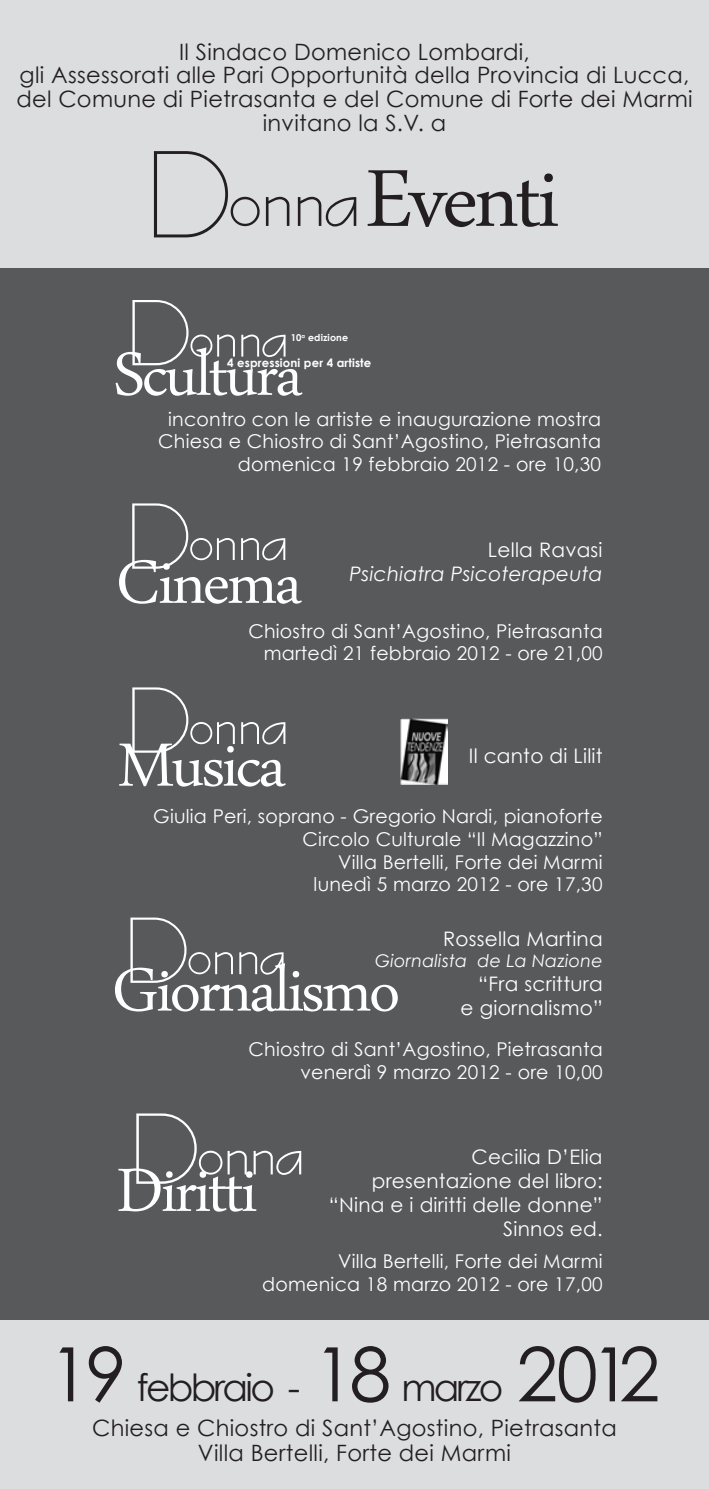
<style>
.page{position:relative;width:709px;height:1489px;background:#fff}
.page>*{position:absolute;margin:0;border:0;box-sizing:border-box;transform-origin:0 0}
.t1{font:118.75px "Daun Penh";letter-spacing:-.03em;color:#231f20}
.t2{font:96.75px "Tourina SSK";letter-spacing:-.06em;color:#fff}
.t3{font:89.75px "Daun Penh";letter-spacing:-.03em;color:#fff}
.t4{font:89.75px "Tourina SSK";letter-spacing:-.06em;color:#fff}
.t5{font:37.5px "Century Gothic";letter-spacing:-.07em;color:#231f20}
.t6{font:22.5px/23.8px "Century Gothic";letter-spacing:.015em;color:#231f20;text-align:center}
.t7{font:20px/24px "Century Gothic";letter-spacing:.015em;color:#fff;text-align:right}
.t8{font:italic 20px "Century Gothic";letter-spacing:.015em;color:#fff}
.t9{font:19px/22.8px "Century Gothic";letter-spacing:.015em;color:#fff;text-align:right}
.t10{font:italic 17.5px "Century Gothic";letter-spacing:.015em;color:#fff}
.t11{font:700 11.5px "Century Gothic";letter-spacing:.015em;color:#fff}
.t12{font:700 9.5px "Century Gothic";letter-spacing:.015em;color:#fff}
.s1{font-family:"Tourina SSK"}
.s2{font-size:75px}
</style>
<div class="page">
<div style="left:0;top:0;width:709px;height:1488px;background:#dcddde"></div>
<div style="left:0;top:268px;width:709px;height:1052px;background:#58595b"></div>
<img style="left:400px;top:718px;width:47px;height:66px">
<p class="t6" style="left:16px;top:39px;width:677px">Il Sindaco Domenico Lombardi,<br>gli Assessorati alle Pari Opportunità della Provincia di Lucca, del Comune di Pietrasanta e del Comune di Forte dei Marmi invitano la S.V. a</p>
<h1 class="t1" style="left:150px;top:115px;width:410px"><span class="s1">Donna</span> Eventi</h1>
<h3 class="t4" style="left:129px;top:272px;width:160px">Donna</h3>
<p class="t12" style="left:291px;top:331px;width:59px">10<sup>a</sup> edizione</p>
<h3 class="t3" style="left:114px;top:311px;width:190px">Scultura</h3>
<p class="t11" style="left:227px;top:356px;width:146px">4 espressioni per 4 artiste</p>
<p class="t9" style="left:158px;top:407px;width:444px">incontro con le artiste e inaugurazione mostra<br>Chiesa e Chiostro di Sant’Agostino, Pietrasanta domenica 19 febbraio 2012 - ore 10,30</p>
<h3 class="t4" style="left:129px;top:475px;width:160px">Donna</h3>
<p class="t7" style="left:488px;top:537px;width:116px">Lella Ravasi</p>
<p class="t8" style="left:349px;top:561px;width:254px">Psichiatra Psicoterapeuta</p>
<p class="t9" style="left:248px;top:619px;width:356px">Chiostro di Sant’Agostino, Pietrasanta martedì 21 febbraio 2012 - ore 21,00</p>
<h3 class="t4" style="left:129px;top:659px;width:160px">Donna</h3>
<h3 class="t3" style="left:116px;top:519px;width:187px">Cinema</h3>
<h3 class="t3" style="left:118px;top:702px;width:169px">Musica</h3>
<p class="t7" style="left:469px;top:743px;width:135px">Il canto di Lilit</p>
<p class="t9" style="left:153px;top:804px;width:451px">Giulia Peri, soprano - Gregorio Nardi, pianoforte Circolo Culturale “Il Magazzino”<br>Villa Bertelli, Forte dei Marmi<br>lunedì 5 marzo 2012 - ore 17,30</p>
<h3 class="t4" style="left:127px;top:889px;width:160px">Donna</h3>
<p class="t7" style="left:443px;top:926px;width:161px">Rossella Martina</p>
<p class="t10" style="left:375px;top:950px;width:229px">Giornalista de La Nazione</p>
<p class="t7" style="left:460px;top:971px;width:144px">“Fra scrittura e giornalismo”</p>
<p class="t9" style="left:248px;top:1037px;width:356px">Chiostro di Sant’Agostino, Pietrasanta venerdì 9 marzo 2012 - ore 10,00</p>
<h3 class="t3" style="left:112px;top:927px;width:289px">Giornalismo</h3>
<h2 class="t2" style="left:133px;top:1083px;width:172px">Donna</h2>
<p class="t7" style="left:329px;top:1144px;width:275px">Cecilia D’Elia presentazione del libro: “Nina e i diritti delle donne”<br>Sinnos ed.</p>
<p class="t9" style="left:262px;top:1249px;width:342px">Villa Bertelli, Forte dei Marmi domenica 18 marzo 2012 - ore 17,00</p>
<h3 class="t3" style="left:116px;top:1127px;width:142px">Diritti</h3>
<h3 class="t5" style="left:49px;top:1364px;width:613px"><span class="s2">19</span> febbraio - <span class="s2">18</span> marzo <span class="s2">2012</span></h3>
<p class="t6" style="left:92px;top:1414px;width:526px;line-height:25.2px">Chiesa e Chiostro di Sant’Agostino, Pietrasanta<br>Villa Bertelli, Forte dei Marmi</p>
</div>
